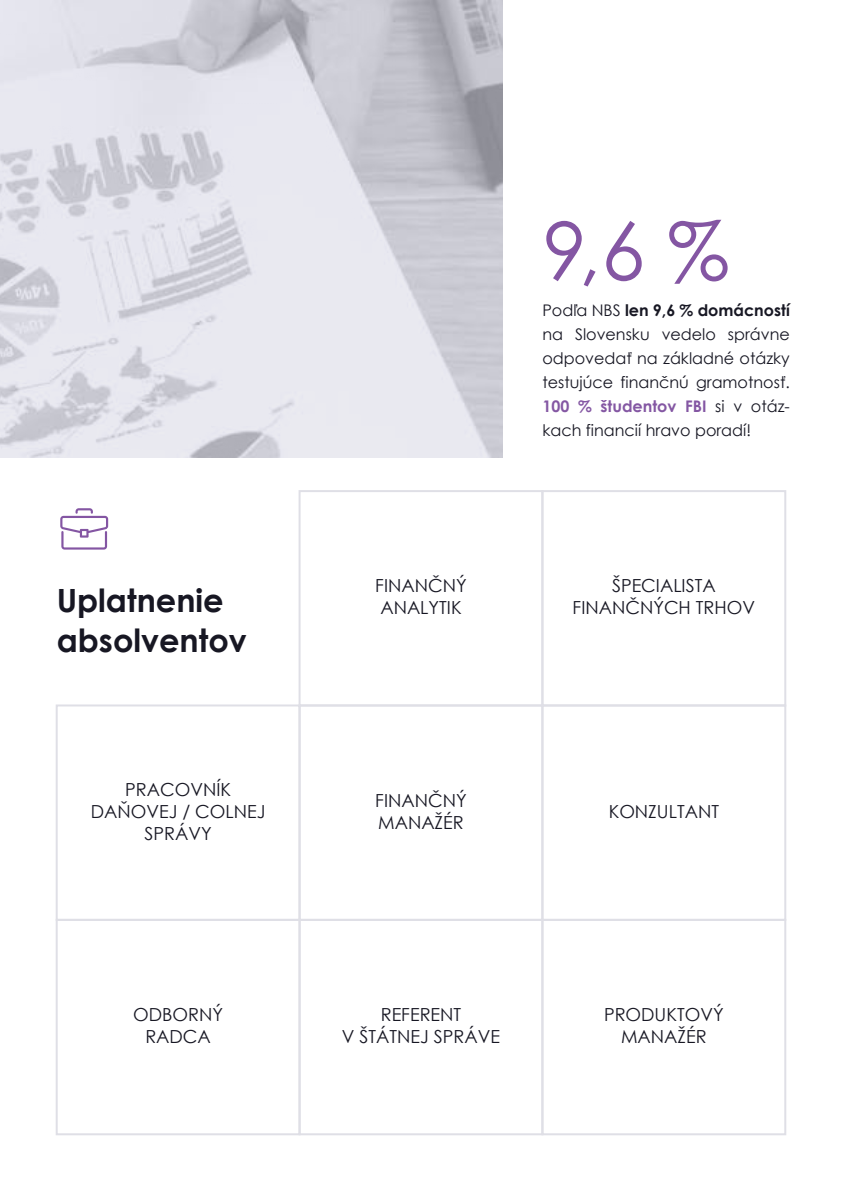
<style>
.page{position:relative;width:842px;height:1191px;background:#fff}
.page>*{position:absolute;margin:0;border:0;box-sizing:border-box;transform-origin:0 0}
.t1{font:80px "Century Gothic";color:#8456a3}
.t2{font:700 32px/40px "Century Gothic";color:#171723}
.t3{font:18px/22px "Century Gothic";color:#171723;text-align:center}
.t4{font:16px/24px "Century Gothic";color:#171723;text-align:justify}
.s1{font-weight:700}
.s2{font-weight:700;color:#8457a3}
</style>
<div class="page">
<svg style="left:0;top:0;width:502px;height:457px;background:#d9d9e1"></svg>
<div style="left:299px;top:490px;width:244px;height:216px;border:2px solid #dfdfe6"></div>
<div style="left:541px;top:490px;width:245px;height:216px;border:2px solid #dfdfe6"></div>
<div style="left:299px;top:704px;width:244px;height:217px;border:2px solid #dfdfe6"></div>
<div style="left:56px;top:704px;width:245px;height:217px;border:2px solid #dfdfe6"></div>
<div style="left:541px;top:704px;width:245px;height:217px;border:2px solid #dfdfe6"></div>
<div style="left:299px;top:919px;width:244px;height:216px;border:2px solid #dfdfe6"></div>
<div style="left:541px;top:919px;width:245px;height:216px;border:2px solid #dfdfe6"></div>
<div style="left:56px;top:919px;width:245px;height:216px;border:2px solid #dfdfe6"></div>
<svg style="left:60px;top:508px;width:48px;height:41px"></svg>
<h2 class="t2" style="left:57px;top:578px;width:192px">Uplatnenie absolventov</h2>
<p class="t3" style="left:91px;top:778px;width:176px">PRACOVNÍK<br>DAŇOVEJ / COLNEJ<br>SPRÁVY</p>
<p class="t3" style="left:133px;top:1003px;width:91px">ODBORNÝ<br>RADCA</p>
<h1 class="t1" style="left:542px;top:195px;width:188px">9,6 %</h1>
<p class="t4" style="left:542px;top:298px;width:249px">Podľa NBS <span class="s1">len 9,6 % domácností </span>na Slovensku vedelo správne odpovedať na základné otázky testujúce finančnú gramotnosť.<br><span class="s2">100 % študentov FBI</span> si v otáz&shy;kach financií hravo poradí!</p>
<p class="t3" style="left:375px;top:574px;width:93px;text-align:left">FINANČNÝ<br>ANALYTIK</p>
<p class="t3" style="left:573px;top:574px;width:184px">ŠPECIALISTA<br>FINANČNÝCH TRHOV</p>
<p class="t3" style="left:375px;top:789px;width:93px;text-align:left">FINANČNÝ<br>MANAŽÉR</p>
<p class="t3" style="left:609px;top:800px;width:112px">KONZULTANT</p>
<p class="t3" style="left:342px;top:1003px;width:160px">REFERENT<br>V ŠTÁTNEJ SPRÁVE</p>
<p class="t3" style="left:604px;top:1003px;width:121px">PRODUKTOVÝ<br>MANAŽÉR</p>
</div>
